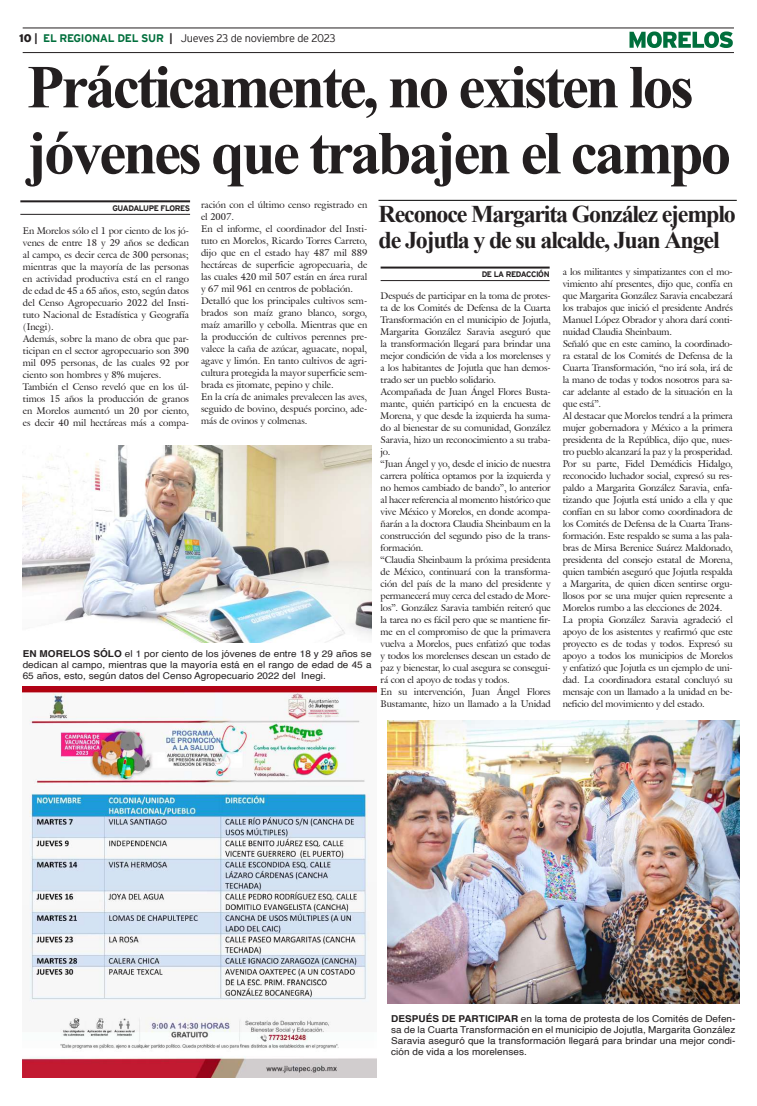
<style>
.page{position:relative;width:757px;height:1106px;background:#fff}
.page>*{position:absolute;margin:0;border:0;box-sizing:border-box;transform-origin:0 0}
.t1{font:700 61px/66px "Times New Roman";letter-spacing:-.05em;color:#231f20}
.t2{font:700 24px/26px "Times New Roman";letter-spacing:-.05em;color:#231f20}
.t3{font:300 11px "Interstate";letter-spacing:-.025em;color:#231f20}
.t4{font:9.5px/12px "Galliard IT Cby BT";letter-spacing:-.01em;color:#231f20}
.t5{font:9.5px/11px "Helvetica";letter-spacing:.005em;color:#231f20;text-align:justify;scale:1.05 1}
.t6{font:700 8px "Interstate";letter-spacing:-.05em;color:#231f20}
.s1{font-weight:900}
.s2{font-weight:700}
.s3{font-weight:700;color:#006f3c}
</style>
<div class="page">
<hr style="left:23px;top:28px;width:711px;height:1px;background:#231f20">
<hr style="left:23px;top:52px;width:711px;height:1px;background:#231f20">
<svg style="left:629px;top:31px;width:104px;height:17px"></svg>
<img style="left:23px;top:687px;width:353px;height:390px">
<hr style="left:20px;top:200px;width:170px;height:2px;background:#231f20">
<hr style="left:20px;top:214px;width:170px;height:1px;background:#231f20">
<img style="left:23px;top:446px;width:349px;height:196px">
<hr style="left:378px;top:200px;width:359px;height:1px;background:#000">
<hr style="left:381px;top:266px;width:169px;height:2px;background:#231f20">
<hr style="left:381px;top:280px;width:169px;height:1px;background:#231f20">
<img style="left:387px;top:720px;width:353px;height:283px">
<p class="t3" style="left:19px;top:32px;width:318px"><span class="s1">10</span> <span class="s2">|</span> <span class="s3">EL REGIONAL DEL SUR</span> <span class="s2">|</span> Jueves 23 de noviembre de 2023</p>
<h1 class="t1" style="left:27px;top:52px;width:706px">Prácticamente, no existen los jóvenes que trabajen el campo</h1>
<p class="t6" style="left:112px;top:204px;width:79px">GUADALUPE FLORES</p>
<p class="t4" style="left:201px;top:198px;width:168px">ración con el último censo registrado en el 2007.<br>En el informe, el coordinador del Insti&shy;tuto en Morelos, Ricardo Torres Carreto, dijo que en el estado hay 487 mil 889 hectáreas de superficie agropecuaria, de las cuales 420 mil 507 están en área rural y 67 mil 961 en centros de población.<br>Detalló que los principales cultivos sem&shy;brados son maíz grano blanco, sorgo, maíz amarillo y cebolla. Mientras que en la producción de cultivos perennes pre&shy;valece la caña de azúcar, aguacate, nopal, agave y limón. En tanto cultivos de agri&shy;cultura protegida la mayor superficie sem&shy;brada es jitomate, pepino y chile.<br>En la cría de animales prevalecen las aves, seguido de bovino, después porcino, ade&shy;más de ovinos y colmenas.</p>
<h2 class="t2" style="left:379px;top:200px;width:359px">Reconoce Margarita González ejemplo de Jojutla y de su alcalde, Juan Ángel</h2>
<p class="t6" style="left:482px;top:270px;width:69px">DE LA REDACCIÓN</p>
<p class="t4" style="left:23px;top:224px;width:168px">En Morelos sólo el 1 por ciento de los jó&shy;venes de entre 18 y 29 años se dedican al campo, es decir cerca de 300 personas; mientras que la mayoría de las personas en actividad productiva está en el rango de edad de 45 a 65 años, esto, según datos del Censo Agropecuario 2022 del Insti&shy;tuto Nacional de Estadística y Geografía (Inegi).<br>Además, sobre la mano de obra que par&shy;ticipan en el sector agropecuario son 390 mil 095 personas, de las cuales 92 por ciento son hombres y 8% mujeres.<br>También el Censo reveló que en los úl&shy;timos 15 años la producción de granos en Morelos aumentó un 20 por ciento, es decir 40 mil hectáreas más a compa-</p>
<p class="t4" style="left:563px;top:265px;width:172px">a los militantes y simpatizantes con el mo&shy;vimiento ahí presentes, dijo que, confía en que Margarita González Saravia encabezará los trabajos que inició el presidente Andrés Manuel López Obrador y ahora dará conti&shy;nuidad Claudia Sheinbaum.<br>Señaló que en este camino, la coordinado&shy;ra estatal de los Comités de Defensa de la Cuarta Transformación, “no irá sola, irá de la mano de todas y todos nosotros para sa&shy;car adelante al estado de la situación en la que está”.<br>Al destacar que Morelos tendrá a la primera mujer gobernadora y México a la primera presidenta de la República, dijo que, nues&shy;tro pueblo alcanzará la paz y la prosperidad.<br>Por su parte, Fidel Demédicis Hidalgo, reconocido luchador social, expresó su res&shy;paldo a Margarita González Saravia, enfa&shy;tizando que Jojutla está unido a ella y que confían en su labor como coordinadora de los Comités de Defensa de la Cuarta Trans&shy;formación. Este respaldo se suma a las pala&shy;bras de Mirsa Berenice Suárez Maldonado, presidenta del consejo estatal de Morena, quien también aseguró que Jojutla respalda a Margarita, de quien dicen sentirse orgu&shy;llosos por se una mujer quien represente a Morelos rumbo a las elecciones de 2024.<br>La propia González Saravia agradeció el apoyo de los asistentes y reafirmó que este proyecto es de todas y todos. Expresó su apoyo a todos los municipios de Morelos y enfatizó que Jojutla es un ejemplo de uni&shy;dad. La coordinadora estatal concluyó su mensaje con un llamado a la unidad en be&shy;neficio del movimiento y del estado.</p>
<p class="t4" style="left:381px;top:289px;width:172px">Después de participar en la toma de protes&shy;ta de los Comités de Defensa de la Cuarta Transformación en el municipio de Jojutla, Margarita González Saravia aseguró que la transformación llegará para brindar una mejor condición de vida a los morelenses y a los habitantes de Jojutla que han demos&shy;trado ser un pueblo solidario.<br>Acompañada de Juan Ángel Flores Busta&shy;mante, quién participó en la encuesta de Morena, y que desde la izquierda ha suma&shy;do al bienestar de su comunidad, González Saravia, hizo un reconocimiento a su traba&shy;jo.<br>“Juan Ángel y yo, desde el inicio de nuestra carrera política optamos por la izquierda y no hemos cambiado de bando”, lo anterior al hacer referencia al momento histórico que vive México y Morelos, en donde acompa&shy;ñarán a la doctora Claudia Sheinbaum en la construcción del segundo piso de la trans&shy;formación.<br>“Claudia Sheinbaum la próxima presidenta de México, continuará con la transforma&shy;ción del país de la mano del presidente y permanecerá muy cerca del estado de More&shy;los”. González Saravia también reiteró que la tarea no es fácil pero que se mantiene fir&shy;me en el compromiso de que la primavera vuelva a Morelos, pues enfatizó que todas y todos los morelenses desean un estado de paz y bienestar, lo cual asegura se consegui&shy;rá con el apoyo de todas y todos.<br>En su intervención, Juan Ángel Flores Bustamante, hizo un llamado a la Unidad</p>
<p class="t5" style="left:23px;top:648px;width:334px"><span class="s2">EN MORELOS SÓLO</span> el 1 por ciento de los jóvenes de entre 18 y 29 años se dedican al campo, mientras que la mayoría está en el rango de edad de 45 a 65 años, esto, según datos del Censo Agropecuario 2022 del Inegi.</p>
<p class="t5" style="left:391px;top:1013px;width:329px"><span class="s2">DESPUÉS DE PARTICIPAR</span> en la toma de protesta de los Comités de Defen&shy;sa de la Cuarta Transformación en el municipio de Jojutla, Margarita González Saravia aseguró que la transformación llegará para brindar una mejor condi&shy;ción de vida a los morelenses.</p>
</div>
